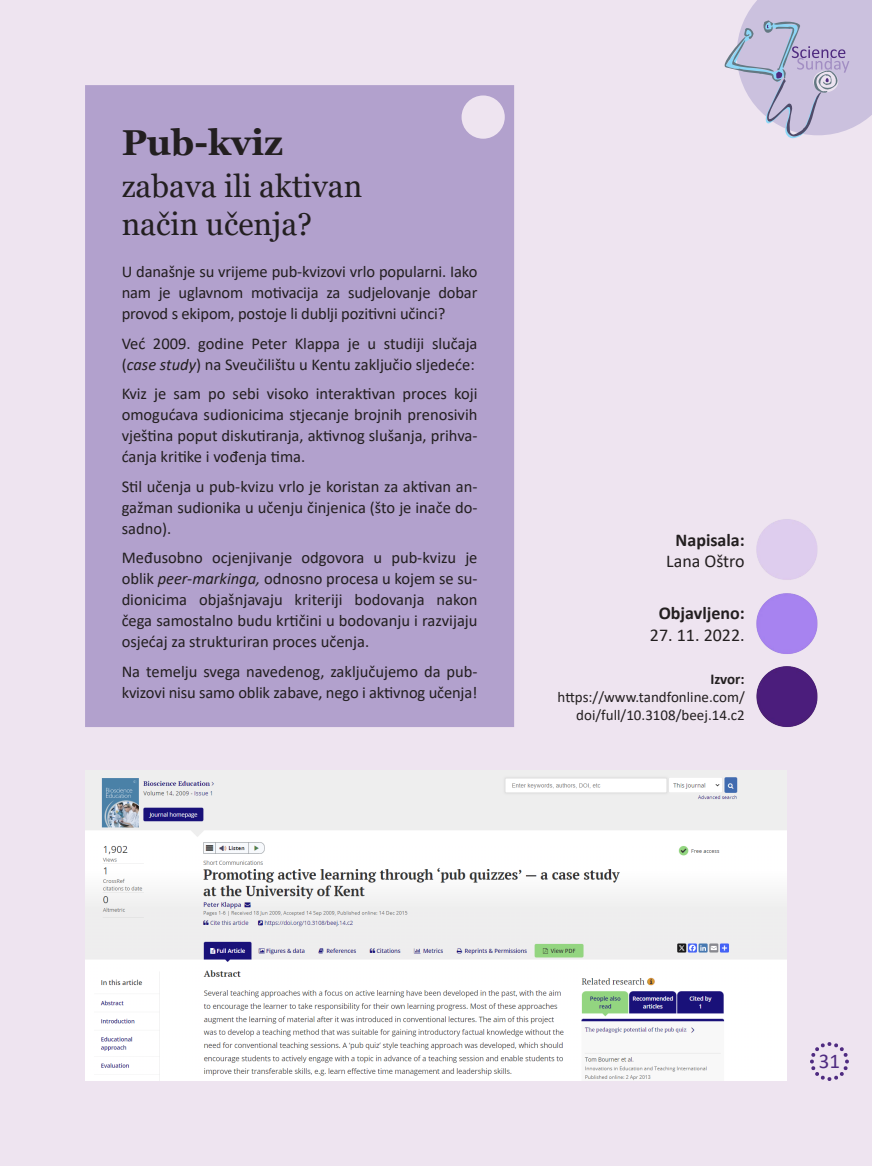
<style>
.page{position:relative;width:872px;height:1166px;background:#fff}
.page>*{position:absolute;margin:0;border:0;box-sizing:border-box;transform-origin:0 0}
.osnovni{font:700 36px "Georgia";color:#231f20}
.osnovni-2{font:31.5px/37.8px "Georgia";color:#231f20}
.t1{font:21px "Calibri";color:#4f2b81}
.napisala_objavljeno{font:700 18px/21.6px "Calibri";color:#231f20;text-align:center}
.napisala_objavljeno-2{font:18px "Calibri";color:#231f20}
.osnovni-3{font:16.5px/21px "Calibri";color:#231f20;text-align:justify}
.izvor{font:15px/18px "Calibri";color:#231f20;text-align:right}
.s1{font-style:italic}
.s2{font-weight:400}
.s3{font-weight:700}
</style>
<div class="page">
<div style="left:0;top:0;width:872px;height:1165px;background:#eee4f0"></div>
<svg style="left:810px;top:1042px;width:39px;height:38px"></svg>
<div style="left:85px;top:85px;width:429px;height:641px;background:#b2a1cd"></div>
<img style="left:85px;top:777px;width:702px;height:303px">
<img style="left:756px;top:519px;width:62px;height:208px">
<svg style="left:724px;top:0;width:148px;height:139px"></svg>
<p class="osnovni" style="left:122px;top:119px;width:163px">Pub-kviz</p>
<p class="osnovni-2" style="left:122px;top:168px;width:242px">zabava ili aktivan način učenja?</p>
<p class="osnovni-3" style="left:122px;top:261px;width:357px">U današnje su vrijeme pub-kvizovi vrlo popularni. Iako nam je uglavnom motivacija za sudjelovanje dobar provod s ekipom, postoje li dublji pozitivni učinci?</p>
<p class="osnovni-3" style="left:122px;top:332px;width:357px">Već 2009. godine Peter Klappa je u studiji slučaja (<span class="s1">case study</span>) na Sveučilištu u Kentu zaključio sljedeće:</p>
<p class="osnovni-3" style="left:122px;top:383px;width:357px">Kviz je sam po sebi visoko interaktivan proces koji omogućava sudionicima stjecanje brojnih prenosivih vještina poput diskutiranja, aktivnog slušanja, prihva&shy;ćanja kritike i vođenja tima.</p>
<p class="osnovni-3" style="left:122px;top:475px;width:357px">Stil učenja u pub-kvizu vrlo je koristan za aktivan an&shy;gažman sudionika u učenju činjenica (što je inače do&shy;sadno).</p>
<p class="osnovni-3" style="left:122px;top:547px;width:357px">Međusobno ocjenjivanje odgovora u pub-kvizu je oblik <span class="s1">peer-markinga,</span> odnosno procesa u kojem se su&shy;dionicima objašnjavaju kriteriji bodovanja nakon čega samostalno budu krtičini u bodovanju i razvijaju osjećaj za strukturiran proces učenja.</p>
<p class="osnovni-3" style="left:122px;top:660px;width:357px">Na temelju svega navedenog, zaključujemo da pub&shy;kvizovi nisu samo oblik zabave, nego i aktivnog učenja!</p>
<p class="napisala_objavljeno" style="left:666px;top:528px;width:80px">Napisala:<br><span class="s2">Lana Oštro</span></p>
<p class="napisala_objavljeno" style="left:659px;top:602px;width:87px">Objavljeno:</p>
<p class="napisala_objavljeno-2" style="left:650px;top:622px;width:96px">27. 11. 2022.</p>
<p class="izvor" style="left:557px;top:669px;width:189px"><span class="s3">Izvor: </span>https://www.tandfonline.com/ doi/full/10.3108/beej.14.c2</p>
<p class="t1" style="left:818px;top:1046px;width:23px">31</p>
</div>
